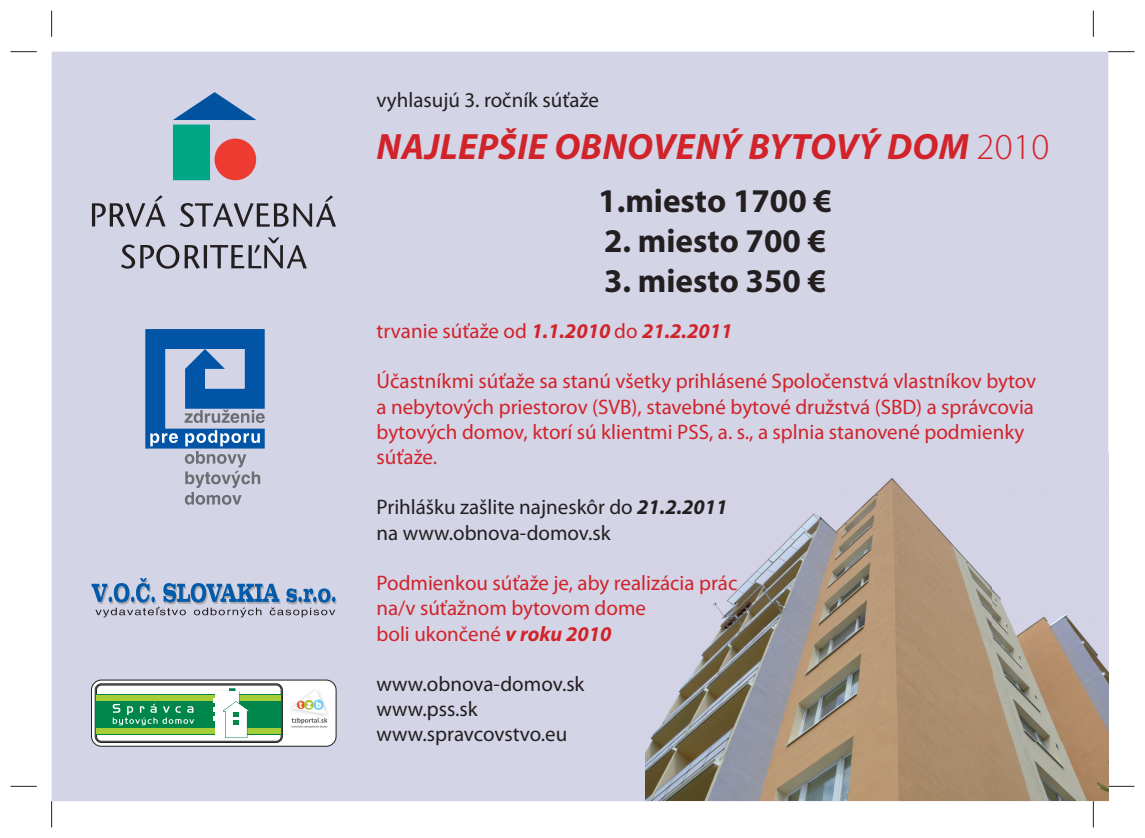
<style>
.page{position:relative;width:1145px;height:838px;background:#fff}
.page>*{position:absolute;margin:0;border:0;box-sizing:border-box;transform-origin:0 0}
.t1{font:italic 700 36.75px "Myriad Pro";letter-spacing:.01em;color:#d1232a}
.t2{font:700 33.25px "Myriad Pro";color:#231f20}
.t3{font:21px/25.2px "Myriad Pro";color:#d1232a}
.t4{font:21px/25.2px "Myriad Pro";color:#231f20}
.s1{font-weight:300;font-style:normal}
.s2{font-weight:700;font-style:italic}
</style>
<div class="page">
<div style="left:52px;top:52px;width:1056px;height:749px;background:#d4d4e7"></div>
<img style="left:646px;top:453px;width:462px;height:347px">
<svg style="left:92px;top:578px;width:245px;height:39px;background:#9caecb"></svg>
<svg style="left:91px;top:679px;width:245px;height:67px"></svg>
<svg style="left:145px;top:329px;width:120px;height:175px;background:#7699c5"></svg>
<svg style="left:173px;top:92px;width:83px;height:28px;background:#6a93c3"></svg>
<div style="left:173px;top:124px;width:37px;height:56px;background:#00a786"></div>
<div style="left:215px;top:138px;width:41px;height:42px;background:#ee3b32;border-radius:50%"></div>
<svg style="left:92px;top:195px;width:74px;height:32px;background:#a6a5b3"></svg>
<svg style="left:180px;top:195px;width:156px;height:32px;background:#aaa9b7"></svg>
<svg style="left:121px;top:244px;width:58px;height:25px"></svg>
<svg style="left:185px;top:245px;width:15px;height:24px"></svg>
<hr style="left:204px;top:245px;width:3px;height:23px;background:#231f20">
<svg style="left:210px;top:237px;width:97px;height:31px;background:#aaa9b8"></svg>
<svg style="left:11px;top:51px;width:26px;height:1px"></svg>
<svg style="left:1108px;top:51px;width:26px;height:1px"></svg>
<svg style="left:11px;top:786px;width:26px;height:1px"></svg>
<svg style="left:1108px;top:786px;width:26px;height:1px"></svg>
<svg style="left:51px;top:10px;width:1px;height:27px"></svg>
<svg style="left:51px;top:801px;width:1px;height:26px"></svg>
<svg style="left:1093px;top:10px;width:1px;height:27px"></svg>
<svg style="left:1093px;top:801px;width:1px;height:26px"></svg>
<p class="t4" style="left:377px;top:89px;width:224px">vyhlasujú 3. ročník súťaže</p>
<h1 class="t1" style="left:377px;top:132px;width:674px">NAJLEPŠIE OBNOVENÝ BYTOVÝ DOM <span class="s1">2010</span></h1>
<h2 class="t2" style="left:598px;top:188px;width:235px">1.miesto 1700 €</h2>
<h2 class="t2" style="left:604px;top:228px;width:223px">2. miesto 700 €</h2>
<h2 class="t2" style="left:604px;top:268px;width:223px">3. miesto 350 €</h2>
<p class="t3" style="left:377px;top:320px;width:358px">trvanie súťaže od <span class="s2">1.1.2010</span> do <span class="s2">21.2.2011</span></p>
<p class="t3" style="left:377px;top:370px;width:661px">Účastníkmi súťaže sa stanú všetky prihlásené Spoločenstvá vlastníkov bytov a nebytových priestorov (SVB), stavebné bytové družstvá (SBD) a správcovia bytových domov, ktorí sú klientmi PSS, a. s., a splnia stanovené podmienky súťaže.</p>
<p class="t4" style="left:377px;top:496px;width:353px">Prihlášku zašlite najneskôr do <span class="s2">21.2.2011 </span>na www.obnova-domov.sk</p>
<p class="t3" style="left:377px;top:572px;width:362px">Podmienkou súťaže je, aby realizácia prác na/v súťažnom bytovom dome<br>boli ukončené <span class="s2">v roku 2010</span></p>
<p class="t4" style="left:377px;top:673px;width:209px">www.obnova-domov.sk www.pss.sk www.spravcovstvo.eu</p>
</div>
